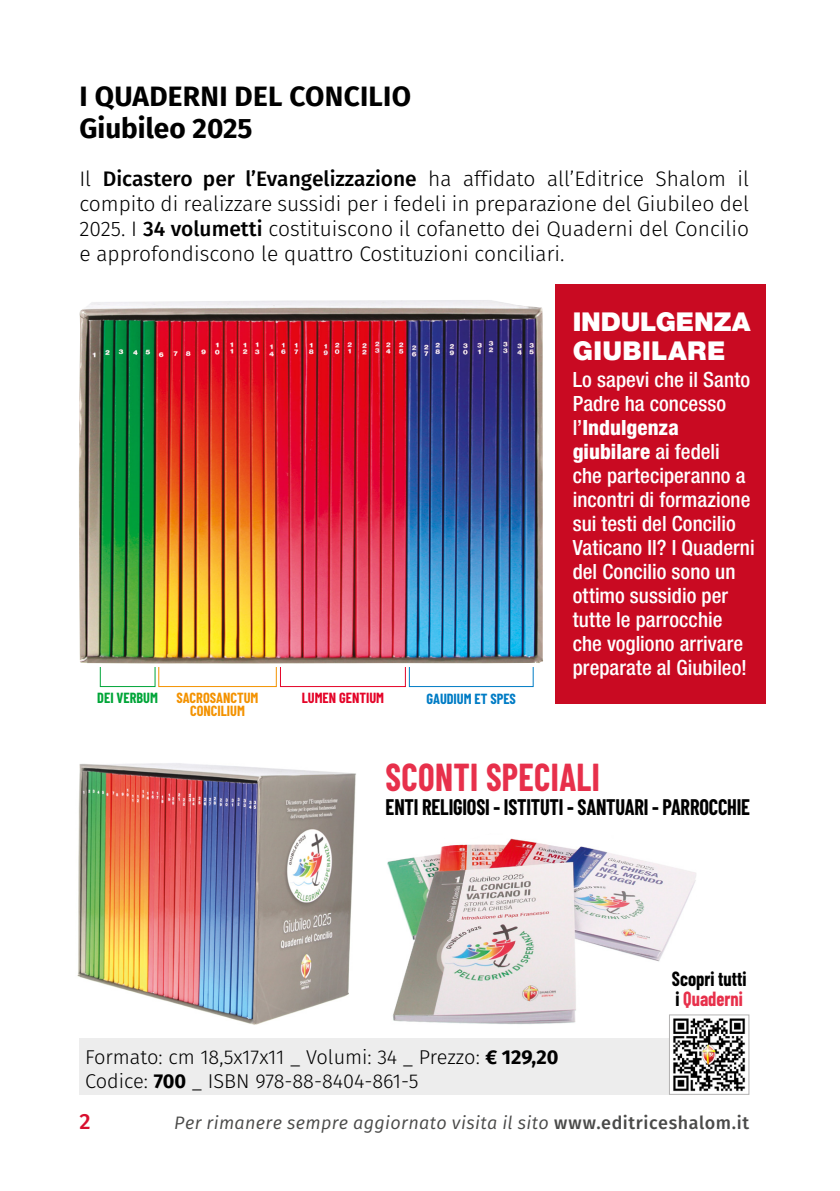
<style>
.page{position:relative;width:840px;height:1191px;background:#fff}
.page>*{position:absolute;margin:0;border:0;box-sizing:border-box;transform-origin:0 0}
.t1{font:700 38px "Barlow Condensed";letter-spacing:.01em;color:#e7304b;scale:.92 1}
.t2{font:700 28px/32px "Fira Sans";letter-spacing:.01em;color:#000}
.t3{font:900 26px/29px "Helvetica Neue LT Std";letter-spacing:.01em;color:#fff}
.t4{font:700 22px "Barlow Condensed";letter-spacing:-.01em;color:#000;scale:.92 1}
.t5{font:500 22px "Fira Sans";color:#d80f2f}
.t6{font:300 21px/25px "Fira Sans";color:#000;text-align:justify}
.t7{font:500 condensed 21px/24px "Helvetica Neue LT Std";letter-spacing:.005em;color:#fff}
.t8{font:300 20px/24px "Fira Sans";color:#000}
.t9{font:700 20px/20px "Barlow Condensed";color:#000;scale:.92 1}
.t10{font:italic 18px "Fira Sans";letter-spacing:.015em;color:#4a4a49}
.t11{font:700 14.4px/13px "Barlow Condensed";color:#f39200;text-align:center}
.t12{font:700 14.4px "Barlow Condensed";color:#007cc5}
.t13{font:700 14.4px "Barlow Condensed";color:#e40428}
.t14{font:700 14.4px "Barlow Condensed";color:#00a538}
.s1{font-weight:500}
.s2{font-weight:800}
.s3{font-weight:700}
.s4{color:#e7304b}
.s5{font-weight:500;font-style:normal}
</style>
<div class="page">
<img style="left:387px;top:838px;width:309px;height:187px">
<img style="left:79px;top:300px;width:464px;height:363px">
<div style="left:100px;top:666px;width:55px;height:21px;border:1px solid #00a538"></div>
<div style="left:158px;top:666px;width:118px;height:21px;border:1px solid #f39200"></div>
<div style="left:280px;top:666px;width:125px;height:21px;border:1px solid #e40428"></div>
<div style="left:409px;top:666px;width:124px;height:21px;border:1px solid #007cc5"></div>
<img style="left:77px;top:763px;width:279px;height:262px">
<div style="left:79px;top:1037px;width:669px;height:57px;background:#ededed"></div>
<div style="left:555px;top:284px;width:210px;height:419px;background:#c90a22"></div>
<img style="left:670px;top:1016px;width:76px;height:76px">
<div style="left:668px;top:1014px;width:80px;height:80px;border:1px solid #b3b2b2"></div>
<h2 class="t2" style="left:79px;top:78px;width:333px">I QUADERNI DEL CONCILIO<br>Giubileo 2025</h2>
<p class="t6" style="left:79px;top:166px;width:671px">Il <span class="s1">Dicastero per l’Evangelizzazione</span> ha affidato all’Editrice Shalom il compito di realizzare sussidi per i fedeli in preparazione del Giubileo del 2025. I <span class="s1">34 volumetti</span> costituiscono il cofanetto dei Quaderni del Concilio e approfondiscono le quattro Costituzioni conciliari.</p>
<p class="t14" style="left:97px;top:688px;width:62px">DEI VERBUM</p>
<p class="t13" style="left:301px;top:687px;width:84px">LUMEN GENTIUM</p>
<p class="t12" style="left:426px;top:688px;width:91px">GAUDIUM ET SPES</p>
<p class="t11" style="left:176px;top:691px;width:83px">SACROSANCTUM<br>CONCILIUM</p>
<p class="t3" style="left:572px;top:307px;width:179px">INDULGENZA<br>GIUBILARE</p>
<p class="t7" style="left:572px;top:367px;width:183px">Lo sapevi che il Santo<br>Padre ha concesso l’<span class="s2">Indulgenza giubilare</span> ai fedeli<br>che parteciperanno a incontri di formazione sui testi del Concilio<br>Vaticano II? I Quaderni del Concilio sono un ottimo sussidio per tutte le parrocchie che vogliono arrivare preparate al Giubileo!</p>
<h1 class="t1" style="left:385px;top:750px;width:234px">SCONTI SPECIALI</h1>
<p class="t4" style="left:385px;top:791px;width:397px">ENTI RELIGIOSI - ISTITUTI - SANTUARI - PARROCCHIE</p>
<p class="t8" style="left:85px;top:1044px;width:474px">Formato: cm 18,5x17x11 _ Volumi: 34 _ Prezzo: <span class="s3">€ 129,20<br></span>Codice: <span class="s3">700</span> _ ISBN 978-88-8404-861-5</p>
<p class="t9" style="left:671px;top:967px;width:83px">Scopri tutti i <span class="s4">Quaderni</span></p>
<p class="t5" style="left:79px;top:1103px;width:13px">2</p>
<p class="t10" style="left:174px;top:1109px;width:576px">Per rimanere sempre aggiornato visita il sito <span class="s5">www.editriceshalom.it</span></p>
</div>
